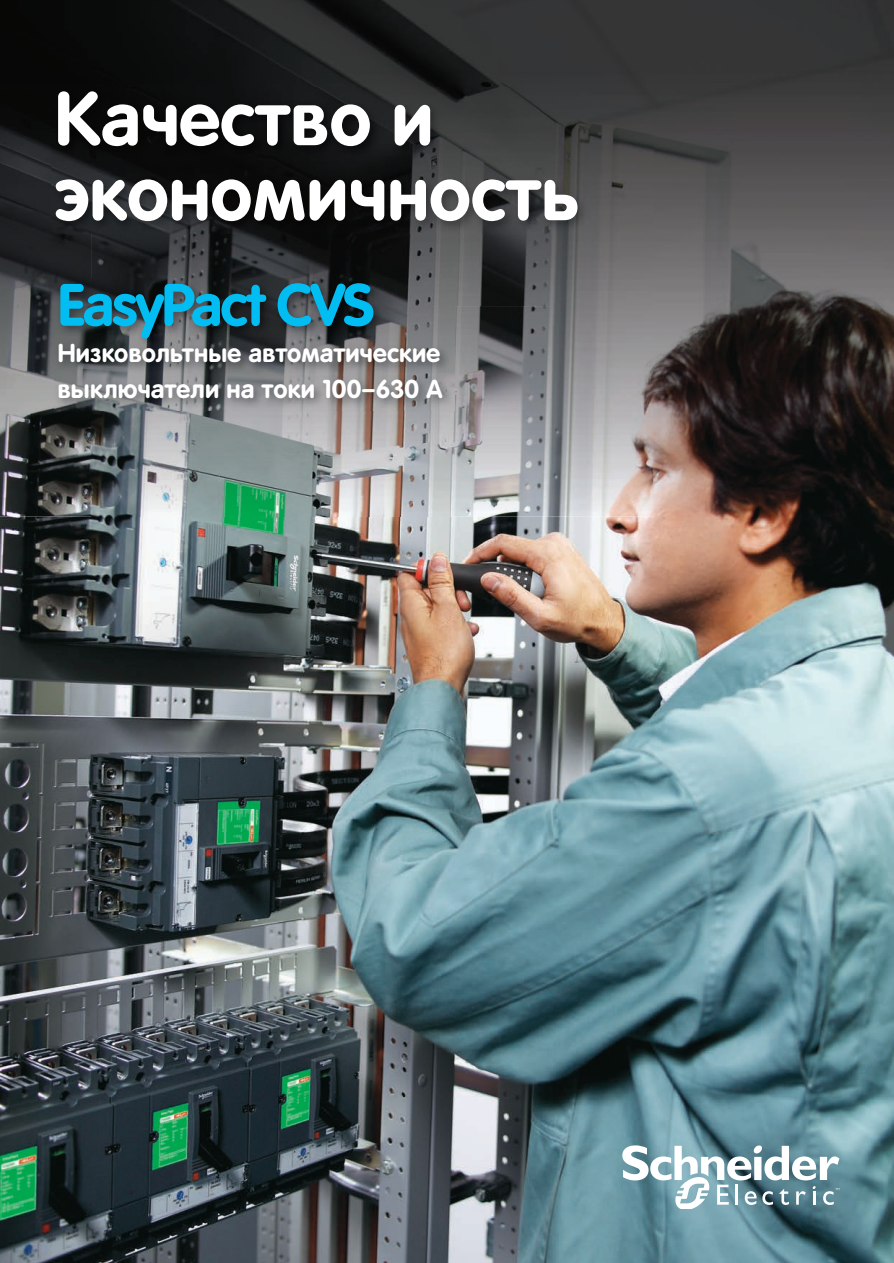
<style>
.page{position:relative;width:894px;height:1263px;background:#fff}
.page>*{position:absolute;margin:0;border:0;box-sizing:border-box;transform-origin:0 0}
.t1{font:700 75px/75px "Rotonda";color:#fff}
.t2{font:700 58.8px "Rotonda";letter-spacing:-.035em;color:#01bdf2}
.t3{font:700 25.5px/36px "Rotonda";letter-spacing:.005em;color:#fff}
</style>
<div class="page">
<img style="left:0;top:516px;width:893px;height:747px">
<img style="left:0;top:0;width:653px;height:96px">
<img style="left:653px;top:0;width:240px;height:516px">
<img style="left:0;top:96px;width:91px;height:420px">
<img style="left:551px;top:96px;width:102px;height:420px">
<img style="left:91px;top:234px;width:460px;height:72px">
<img style="left:449px;top:306px;width:102px;height:210px">
<img style="left:91px;top:410px;width:358px;height:107px">
<svg style="left:622px;top:1145px;width:217px;height:64px"></svg>
<img style="left:54px;top:279px;width:400px;height:131px">
<img style="left:51px;top:87px;width:538px;height:147px">
<h1 class="t1" style="left:55px;top:87px;width:525px">Качество и экономичность</h1>
<h2 class="t2" style="left:58px;top:280px;width:318px">EasyPact CVS</h2>
<p class="t3" style="left:58px;top:337px;width:386px">Низковольтные автоматические выключатели на токи 100–630 A</p>
</div>
